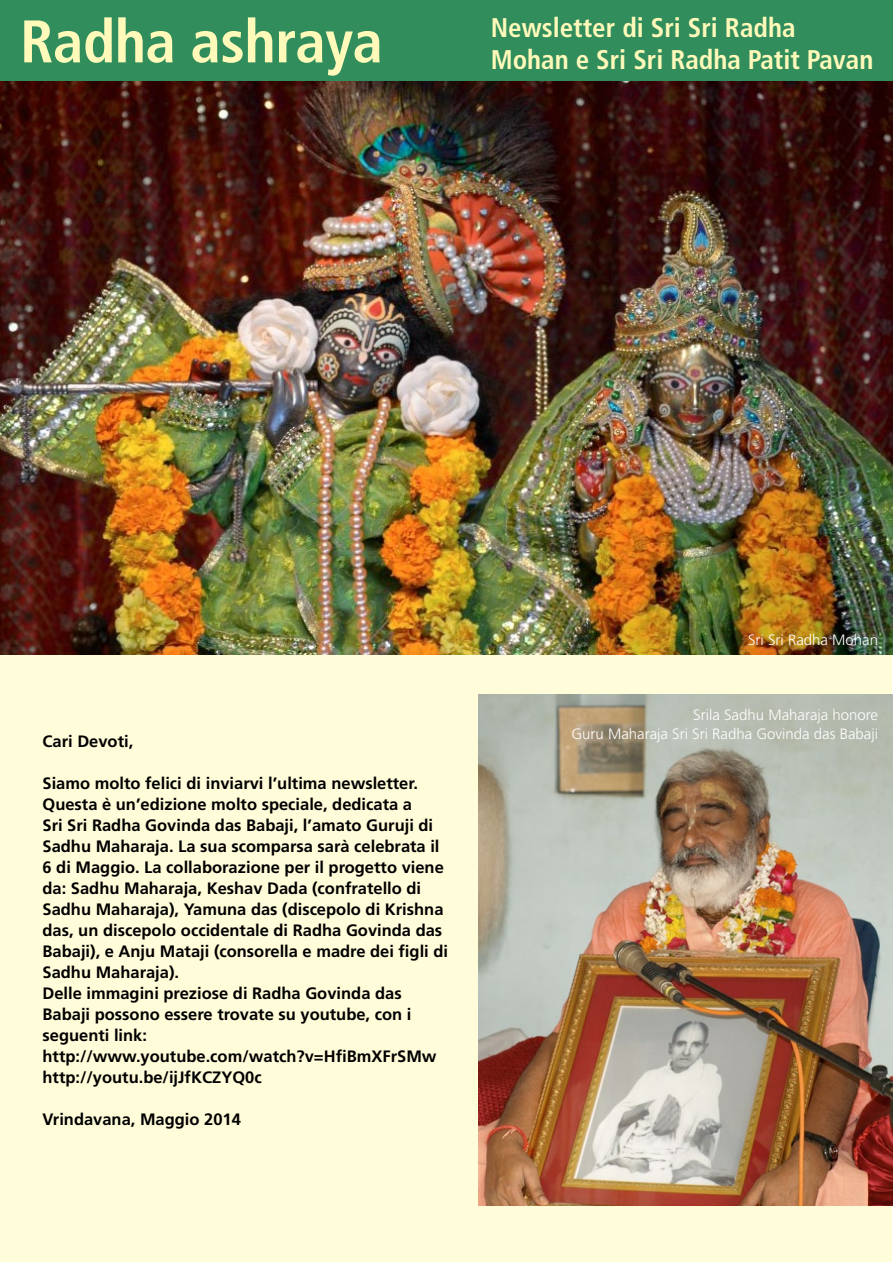
<style>
.page{position:relative;width:893px;height:1263px;background:#fff}
.page>*{position:absolute;margin:0;border:0;box-sizing:border-box;transform-origin:0 0}
.t1{font:700 condensed 60px "Frutiger LT";letter-spacing:-.005em;color:#fff9ba}
.t2{font:700 condensed 27px/32.4px "Frutiger LT";color:#fff9ba}
.Standard-SadhuM{font:700 16.5px/21px "Frutiger CE";color:#000}
.BU{font:300 15px/19.5px "Frutiger CE";color:#fff;text-align:right}
</style>
<div class="page">
<div style="left:0;top:0;width:893px;height:82px;background:#318e5c"></div>
<div style="left:1px;top:639px;width:891px;height:623px;background:#fffcd9"></div>
<img style="left:0;top:82px;width:893px;height:572px">
<img style="left:479px;top:695px;width:414px;height:510px">
<p class="t1" style="left:20px;top:6px;width:364px">Radha ashraya</p>
<p class="t2" style="left:491px;top:11px;width:384px">Newsletter di Sri Sri Radha<br>Mohan e Sri Sri Radha Patit Pavan</p>
<p class="Standard-SadhuM" style="left:43px;top:731px;width:92px">Cari Devoti,</p>
<p class="Standard-SadhuM" style="left:43px;top:773px;width:407px">Siamo molto felici di inviarvi l’ultima newsletter.<br>Questa è un’edizione molto speciale, dedicata a<br>Sri Sri Radha Govinda das Babaji, l’amato Guruji di Sadhu Maharaja. La sua scomparsa sarà celebrata il 6 di Maggio. La collaborazione per il progetto viene da: Sadhu Maharaja, Keshav Dada (confratello di Sadhu Maharaja), Yamuna das (discepolo di Krishna das, un discepolo occidentale di Radha Govinda das Babaji), e Anju Mataji (consorella e madre dei figli di Sadhu Maharaja).</p>
<p class="Standard-SadhuM" style="left:43px;top:983px;width:370px">Delle immagini preziose di Radha Govinda das<br>Babaji possono essere trovate su youtube, con i seguenti link:</p>
<p class="Standard-SadhuM" style="left:43px;top:1046px;width:396px">http://www.youtube.com/watch?v=HfiBmXFrSMw</p>
<p class="Standard-SadhuM" style="left:43px;top:1067px;width:221px">http://youtu.be/ijJfKCZYQ0c</p>
<p class="Standard-SadhuM" style="left:43px;top:1109px;width:200px">Vrindavana, Maggio 2014</p>
<p class="BU" style="left:748px;top:630px;width:132px">Sri Sri Radha Mohan</p>
<p class="BU" style="left:571px;top:705px;width:308px">Srila Sadhu Maharaja honore<br>Guru Maharaja Sri Sri Radha Govinda das Babaji</p>
</div>
